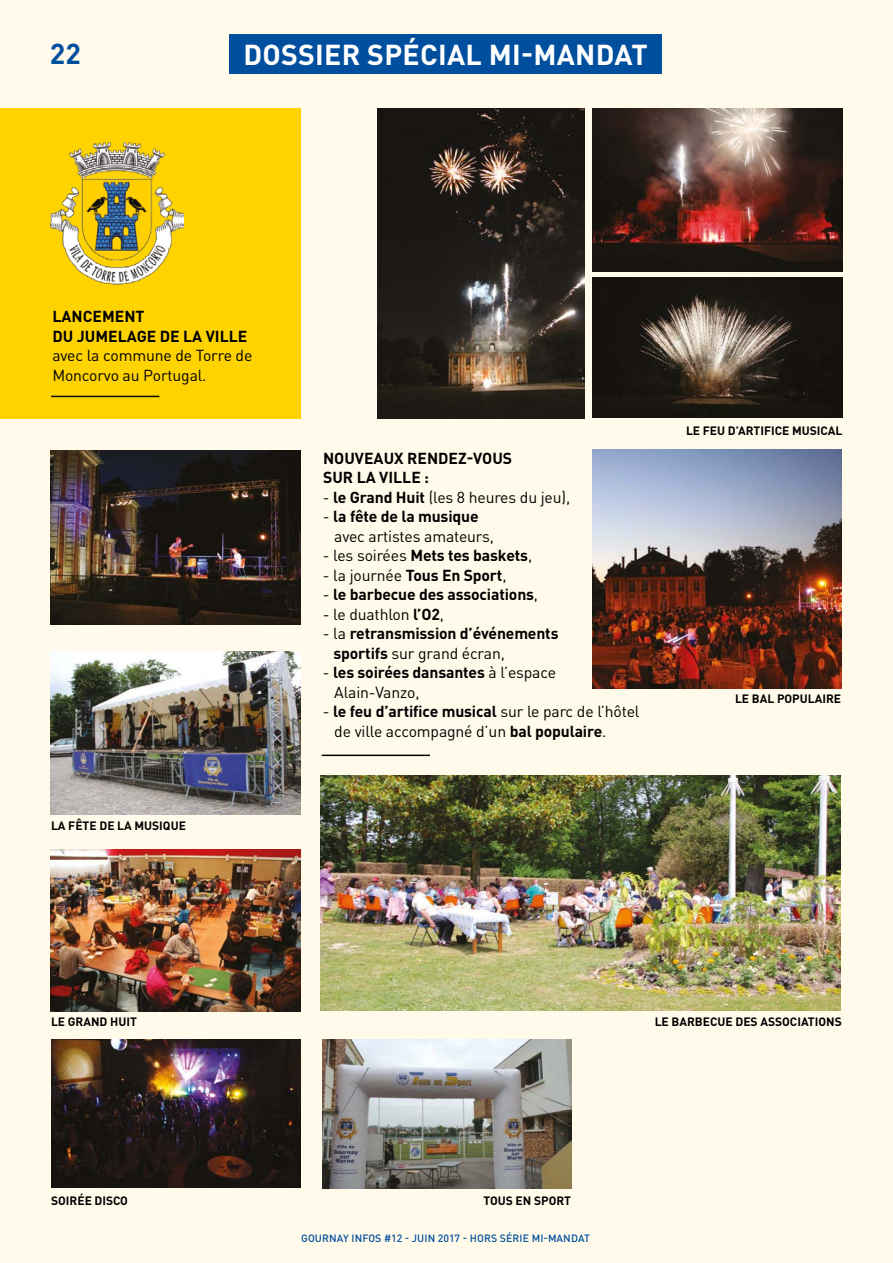
<style>
.page{position:relative;width:893px;height:1263px;background:#fffae9}
.page>*{position:absolute;margin:0;border:0;box-sizing:border-box;transform-origin:0 0}
.t1{font:700 28.5px "DIN Pro";letter-spacing:.01em;color:#fff}
.t2{font:700 28.5px "DIN Pro";color:#004f9f}
.t3{font:15.75px/19.5px "DIN Pro";letter-spacing:-.01em;color:#000}
.t4{font:700 15.75px/19.5px "DIN Pro";letter-spacing:-.01em;color:#000}
.t5{font:700 12px "DIN Pro";color:#000}
.t6{font:500 10.5px "DIN Pro";letter-spacing:.01em;color:#004f9f}
.s1{font-weight:700}
.s2{font-weight:400}
</style>
<div class="page">
<div style="left:230px;top:34px;width:432px;height:40px;background:#004f9f"></div>
<hr style="left:322px;top:754px;width:108px;height:2px;background:#000">
<img style="left:51px;top:451px;width:249px;height:174px">
<img style="left:377px;top:108px;width:207px;height:310px">
<img style="left:51px;top:652px;width:249px;height:162px">
<img style="left:592px;top:108px;width:250px;height:163px">
<img style="left:592px;top:450px;width:249px;height:238px">
<img style="left:592px;top:278px;width:250px;height:139px">
<img style="left:320px;top:775px;width:521px;height:235px">
<img style="left:51px;top:849px;width:249px;height:162px">
<img style="left:323px;top:1040px;width:249px;height:148px">
<img style="left:51px;top:1040px;width:249px;height:148px">
<div style="left:0;top:108px;width:300px;height:310px;background:#ffd300"></div>
<hr style="left:51px;top:396px;width:108px;height:1px;background:#000">
<img style="left:51px;top:142px;width:133px;height:142px">
<h1 class="t2" style="left:50px;top:34px;width:32px">22</h1>
<h1 class="t1" style="left:243px;top:35px;width:406px">DOSSIER SPÉCIAL MI-MANDAT</h1>
<p class="t4" style="left:52px;top:306px;width:196px">LANCEMENT<br>DU JUMELAGE DE LA VILLE</p>
<p class="t3" style="left:52px;top:345px;width:201px">avec la commune de Torre de<br>Moncorvo au Portugal.</p>
<p class="t5" style="left:51px;top:817px;width:136px">LA FÊTE DE LA MUSIQUE</p>
<p class="t4" style="left:323px;top:448px;width:191px">NOUVEAUX RENDEZ-VOUS<br>SUR LA VILLE :</p>
<p class="t3" style="left:323px;top:487px;width:249px">- <span class="s1">le Grand Huit</span> (les 8 heures du jeu),</p>
<p class="t3" style="left:334px;top:506px;width:161px;text-indent:-11px">- <span class="s1">la fête de la musique </span>avec artistes amateurs,</p>
<p class="t4" style="left:323px;top:545px;width:211px"><span class="s2">- les soirées</span> Mets tes baskets<span class="s2">,</span></p>
<p class="t3" style="left:323px;top:565px;width:185px">- la journée <span class="s1">Tous En Sport</span>,</p>
<p class="t4" style="left:323px;top:584px;width:217px"><span class="s2">-</span> le barbecue des associations<span class="s2">,</span></p>
<p class="t3" style="left:323px;top:603px;width:122px">- le duathlon <span class="s1">l’O2</span>,</p>
<p class="t4" style="left:333px;top:623px;width:227px;text-indent:-10px"><span class="s2">- la</span> retransmission d’événements sportifs <span class="s2">sur grand écran,</span></p>
<p class="t3" style="left:334px;top:662px;width:223px;text-indent:-11px">- <span class="s1">les soirées dansantes</span> à l’espace<br>Alain-Vanzo,</p>
<p class="t3" style="left:334px;top:701px;width:307px;text-indent:-11px">- <span class="s1">le feu d’artifice musical</span> sur le parc de l’hôtel de ville accompagné d’un <span class="s1">bal populaire</span>.</p>
<p class="t5" style="left:686px;top:422px;width:158px">LE FEU D’ARTIFICE MUSICAL</p>
<p class="t5" style="left:735px;top:691px;width:108px">LE BAL POPULAIRE</p>
<p class="t5" style="left:51px;top:1013px;width:87px">LE GRAND HUIT</p>
<p class="t5" style="left:655px;top:1013px;width:189px">LE BARBECUE DES ASSOCIATIONS</p>
<p class="t5" style="left:51px;top:1192px;width:78px">SOIRÉE DISCO</p>
<p class="t5" style="left:484px;top:1192px;width:89px">TOUS EN SPORT</p>
<p class="t6" style="left:301px;top:1230px;width:290px">GOURNAY INFOS #12 - JUIN 2017 - HORS SÉRIE MI-MANDAT</p>
</div>
